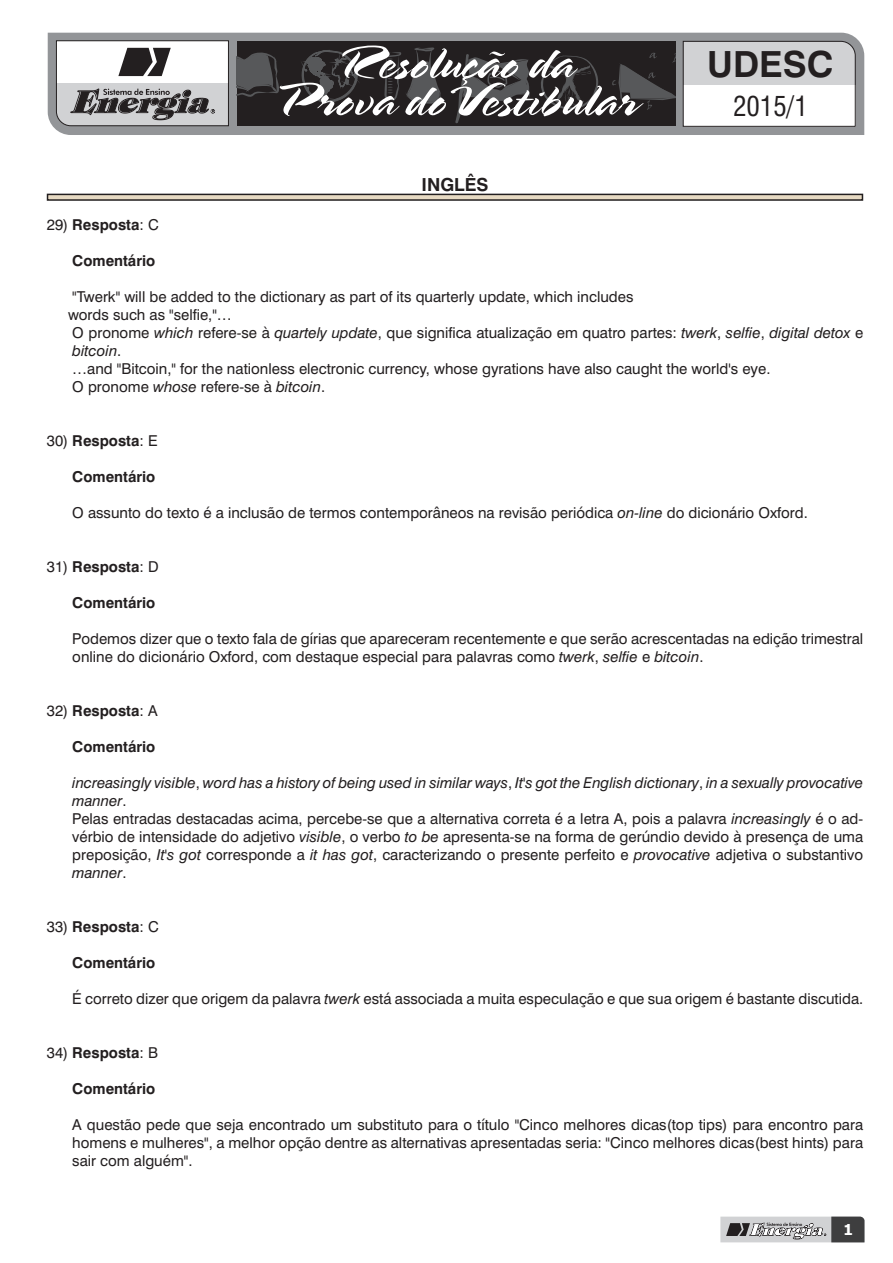
<style>
.page{position:relative;width:893px;height:1263px;background:#fff}
.page>*{position:absolute;margin:0;border:0;box-sizing:border-box;transform-origin:0 0}
.t1{font:700 36px "Swiss 721 BT";color:#231f20}
.t2{font:condensed 27px "Swiss 721 BT";color:#231f20}
.t3{font:700 18px "Swiss 721 BT";color:#231f20}
.t4{font:15px/18px "Swiss 721 BT";color:#231f20}
.t5{font:700 15px "Swiss 721 BT";color:#231f20}
.t6{font:700 15px "Tahoma";color:#fff}
.s1{font-weight:400}
.s2{font-style:italic}
</style>
<div class="page">
<div style="left:48px;top:33px;width:816px;height:102px;background:#939598"></div>
<div style="left:237px;top:41px;width:438px;height:85px;background:#231f20"></div>
<svg style="left:237px;top:46px;width:438px;height:78px"></svg>
<svg style="left:682px;top:40px;width:174px;height:87px"></svg>
<svg style="left:56px;top:40px;width:173px;height:87px"></svg>
<svg style="left:720px;top:1216px;width:145px;height:26px;background:#9b9b9d"></svg>
<div style="left:48px;top:194px;width:814px;height:6px;background:#e7dac3"></div>
<div style="left:47px;top:194px;width:816px;height:7px;border:2px solid #231f20"></div>
<p class="t3" style="left:421px;top:174px;width:69px">INGLÊS</p>
<h1 class="t1" style="left:707px;top:42px;width:128px">UDESC</h1>
<h2 class="t2" style="left:733px;top:90px;width:76px">2015/1</h2>
<p class="t5" style="left:47px;top:215px;width:113px"><span class="s1">29)</span> Resposta<span class="s1">: C</span></p>
<p class="t5" style="left:72px;top:251px;width:85px">Comentário</p>
<p class="t4" style="left:68px;top:287px;width:797px">"Twerk" will be added to the dictionary as part of its quarterly update, which includes<br>words such as "selfie,"…<br>O pronome <span class="s2">which</span> refere-se à <span class="s2">quartely update</span>, que significa atualização em quatro partes: <span class="s2">twerk</span>, <span class="s2">selfie</span>, <span class="s2">digital detox</span> e <span class="s2">bitcoin</span>.<br>…and "Bitcoin," for the nationless electronic currency, whose gyrations have also caught the world's eye.<br>O pronome <span class="s2">whose</span> refere-se à <span class="s2">bitcoin</span>.</p>
<p class="t5" style="left:47px;top:431px;width:112px"><span class="s1">30)</span> Resposta<span class="s1">: E</span></p>
<p class="t5" style="left:72px;top:467px;width:85px">Comentário</p>
<p class="t4" style="left:72px;top:503px;width:737px">O assunto do texto é a inclusão de termos contemporâneos na revisão periódica <span class="s2">on-line</span> do dicionário Oxford.</p>
<p class="t5" style="left:47px;top:557px;width:113px"><span class="s1">31)</span> Resposta<span class="s1">: D</span></p>
<p class="t5" style="left:72px;top:593px;width:85px">Comentário</p>
<p class="t4" style="left:72px;top:629px;width:792px">Podemos dizer que o texto fala de gírias que apareceram recentemente e que serão acrescentadas na edição trimestral online do dicionário Oxford, com destaque especial para palavras como <span class="s2">twerk</span>, <span class="s2">selfie</span> e <span class="s2">bitcoin</span>.</p>
<p class="t5" style="left:47px;top:701px;width:112px"><span class="s1">32)</span> Resposta<span class="s1">: A</span></p>
<p class="t5" style="left:72px;top:737px;width:85px">Comentário</p>
<p class="t4" style="left:72px;top:773px;width:792px"><span class="s2">increasingly visible</span>, <span class="s2">word has a history of being used in similar ways</span>, <span class="s2">It's got the English dictionary</span>, <span class="s2">in a sexually provocative manner</span>.<br>Pelas entradas destacadas acima, percebe-se que a alternativa correta é a letra A, pois a palavra <span class="s2">increasingly</span> é o ad&shy;vérbio de intensidade do adjetivo <span class="s2">visible</span>, o verbo <span class="s2">to be</span> apresenta-se na forma de gerúndio devido à presença de uma preposição, <span class="s2">It's got</span> corresponde a <span class="s2">it has got</span>, caracterizando o presente perfeito e <span class="s2">provocative</span> adjetiva o substantivo <span class="s2">manner</span>.</p>
<p class="t5" style="left:47px;top:917px;width:113px"><span class="s1">33)</span> Resposta<span class="s1">: C</span></p>
<p class="t5" style="left:72px;top:953px;width:85px">Comentário</p>
<p class="t4" style="left:72px;top:989px;width:792px">É correto dizer que origem da palavra <span class="s2">twerk</span> está associada a muita especulação e que sua origem é bastante discutida.</p>
<p class="t5" style="left:47px;top:1043px;width:113px"><span class="s1">34)</span> Resposta<span class="s1">: B</span></p>
<p class="t5" style="left:72px;top:1079px;width:85px">Comentário</p>
<p class="t4" style="left:72px;top:1115px;width:792px;text-align:justify">A questão pede que seja encontrado um substituto para o título "Cinco melhores dicas(top tips) para encontro para homens e mulheres", a melhor opção dentre as alternativas apresentadas seria: "Cinco melhores dicas(best hints) para sair com alguém".</p>
<p class="t6" style="left:843px;top:1218px;width:11px">1</p>
</div>
